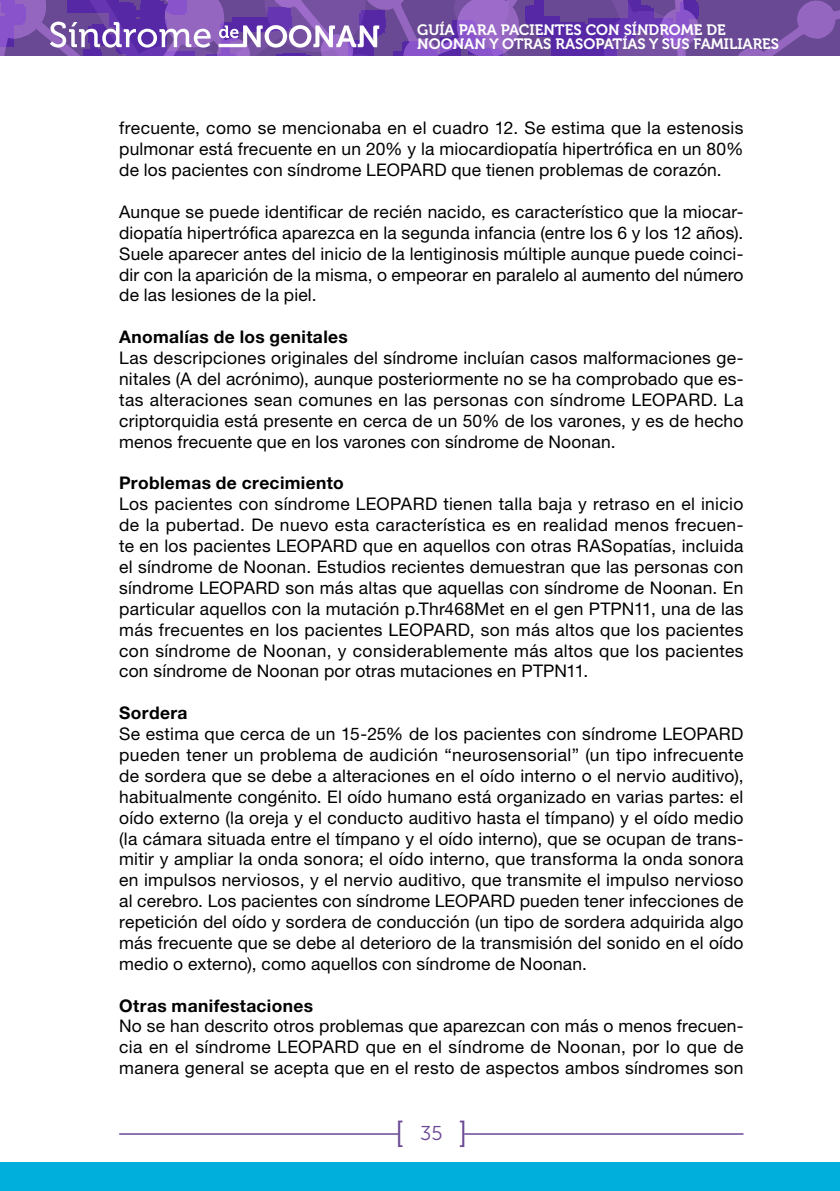
<style>
.page{position:relative;width:840px;height:1191px;background:#fff}
.page>*{position:absolute;margin:0;border:0;box-sizing:border-box;transform-origin:0 0}
.t1{font:32px "Museo Sans 300";color:#694894}
.t2{font:17.4px/20.8px "Helvetica Neue LT Std";letter-spacing:.01em;color:#000;text-align:justify}
.t3{font:700 17.4px "Helvetica Neue LT Std";letter-spacing:.02em;color:#000}
.t4{font:15px/14px "Museo 700";color:#fff}
.s1{font-size:20px}
</style>
<div class="page">
<div style="left:0;top:1162px;width:839px;height:29px;background:#00afdc"></div>
<svg style="left:0;top:0;width:839px;height:56px;background:#7b54ad"></svg>
<hr style="left:119px;top:1133px;width:279px;height:1px;background:#694894">
<hr style="left:464px;top:1133px;width:279px;height:1px;background:#694894">
<p class="t4" style="left:417px;top:23px;width:363px">GUÍA PARA PACIENTES CON SÍNDROME DE<br>NOONAN Y OTRAS RASOPATÍAS Y SUS FAMILIARES</p>
<p class="t2" style="left:119px;top:117px;width:625px">frecuente, como se mencionaba en el cuadro 12. Se estima que la estenosis pulmonar está frecuente en un 20% y la miocardiopatía hipertrófica en un 80% de los pacientes con síndrome LEOPARD que tienen problemas de corazón.</p>
<p class="t2" style="left:119px;top:201px;width:625px">Aunque se puede identificar de recién nacido, es característico que la miocar&shy;diopatía hipertrófica aparezca en la segunda infancia (entre los 6 y los 12 años).<br>Suele aparecer antes del inicio de la lentiginosis múltiple aunque puede coinci&shy;dir con la aparición de la misma, o empeorar en paralelo al aumento del número de las lesiones de la piel.</p>
<p class="t3" style="left:119px;top:326px;width:230px">Anomalías de los genitales</p>
<p class="t2" style="left:119px;top:347px;width:625px">Las descripciones originales del síndrome incluían casos malformaciones ge&shy;nitales (A del acrónimo), aunque posteriormente no se ha comprobado que es&shy;tas alteraciones sean comunes en las personas con síndrome LEOPARD. La criptorquidia está presente en cerca de un 50% de los varones, y es de hecho menos frecuente que en los varones con síndrome de Noonan.</p>
<p class="t3" style="left:119px;top:472px;width:226px">Problemas de crecimiento</p>
<p class="t2" style="left:119px;top:493px;width:625px">Los pacientes con síndrome LEOPARD tienen talla baja y retraso en el inicio de la pubertad. De nuevo esta característica es en realidad menos frecuen&shy;te en los pacientes LEOPARD que en aquellos con otras RASopatías, incluida el síndrome de Noonan. Estudios recientes demuestran que las personas con síndrome LEOPARD son más altas que aquellas con síndrome de Noonan. En particular aquellos con la mutación p.Thr468Met en el gen PTPN11, una de las más frecuentes en los pacientes LEOPARD, son más altos que los pacientes con síndrome de Noonan, y considerablemente más altos que los pacientes con síndrome de Noonan por otras mutaciones en PTPN11.</p>
<p class="t3" style="left:119px;top:702px;width:70px">Sordera</p>
<p class="t2" style="left:119px;top:723px;width:625px">Se estima que cerca de un 15-25% de los pacientes con síndrome LEOPARD pueden tener un problema de audición “neurosensorial” (un tipo infrecuente de sordera que se debe a alteraciones en el oído interno o el nervio auditivo), habitualmente congénito. El oído humano está organizado en varias partes: el oído externo (la oreja y el conducto auditivo hasta el tímpano) y el oído medio (la cámara situada entre el tímpano y el oído interno), que se ocupan de trans&shy;mitir y ampliar la onda sonora; el oído interno, que transforma la onda sonora en impulsos nerviosos, y el nervio auditivo, que transmite el impulso nervioso al cerebro. Los pacientes con síndrome LEOPARD pueden tener infecciones de repetición del oído y sordera de conducción (un tipo de sordera adquirida algo más frecuente que se debe al deterioro de la transmisión del sonido en el oído medio o externo), como aquellos con síndrome de Noonan.</p>
<p class="t3" style="left:119px;top:994px;width:195px">Otras manifestaciones</p>
<p class="t2" style="left:119px;top:1015px;width:625px">No se han descrito otros problemas que aparezcan con más o menos frecuen&shy;cia en el síndrome LEOPARD que en el síndrome de Noonan, por lo que de manera general se acepta que en el resto de aspectos ambos síndromes son</p>
<h1 class="t1" style="left:394px;top:1115px;width:74px">[<span class="s1">35</span>]</h1>
</div>
